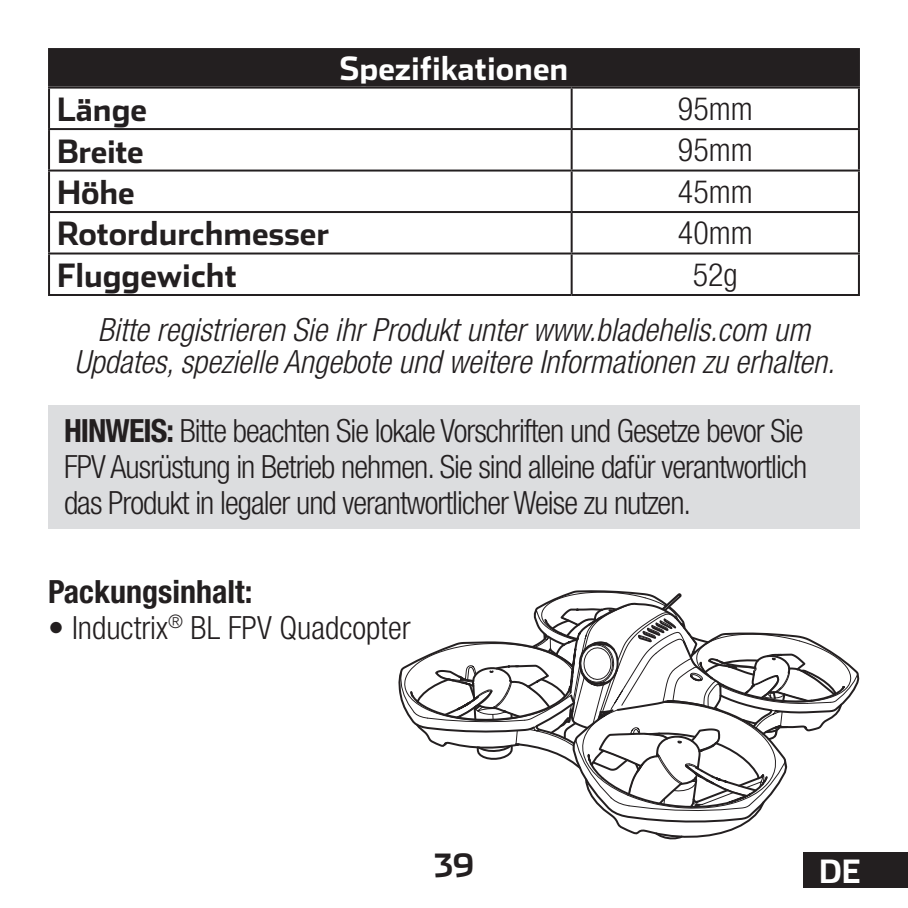
<style>
.page{position:relative;width:908px;height:908px;background:#fff}
.page>*{position:absolute;margin:0;border:0;box-sizing:border-box;transform-origin:0 0}
.t1{font:300 condensed 32px/36px "Helvetica Neue LT Std";letter-spacing:-.03em;color:#231f20;text-align:justify}
.t2{font:italic 300 condensed 32px/32px "Helvetica Neue LT Std";color:#231f20;text-align:center}
.t3{font:700 32px "Stainless";color:#231f20}
.t4{font:300 condensed 32px "Helvetica Neue LT Std";color:#231f20}
.t5{font:700 32px "Stainless";color:#fff}
.t6{font:700 condensed 32px "Helvetica Neue LT Std";color:#231f20}
.s1{font-weight:700}
</style>
<div class="page">
<div style="left:802px;top:851px;width:105px;height:36px;background:#231f20"></div>
<hr style="left:48px;top:87px;width:523px;height:2px;background:#231f20">
<hr style="left:48px;top:89px;width:2px;height:39px;background:#231f20">
<hr style="left:571px;top:87px;width:288px;height:2px;background:#231f20">
<hr style="left:570px;top:89px;width:2px;height:39px;background:#231f20">
<hr style="left:857px;top:89px;width:2px;height:39px;background:#231f20">
<hr style="left:48px;top:128px;width:523px;height:2px;background:#231f20">
<hr style="left:48px;top:130px;width:2px;height:39px;background:#231f20">
<hr style="left:571px;top:128px;width:288px;height:2px;background:#231f20">
<hr style="left:570px;top:130px;width:2px;height:39px;background:#231f20">
<hr style="left:857px;top:130px;width:2px;height:39px;background:#231f20">
<hr style="left:48px;top:169px;width:523px;height:2px;background:#231f20">
<hr style="left:48px;top:171px;width:2px;height:40px;background:#231f20">
<hr style="left:571px;top:169px;width:288px;height:2px;background:#231f20">
<hr style="left:570px;top:171px;width:2px;height:40px;background:#231f20">
<hr style="left:857px;top:171px;width:2px;height:40px;background:#231f20">
<hr style="left:48px;top:211px;width:523px;height:2px;background:#231f20">
<hr style="left:48px;top:213px;width:2px;height:39px;background:#231f20">
<hr style="left:571px;top:211px;width:288px;height:2px;background:#231f20">
<hr style="left:570px;top:213px;width:2px;height:39px;background:#231f20">
<hr style="left:857px;top:213px;width:2px;height:39px;background:#231f20">
<hr style="left:48px;top:252px;width:523px;height:2px;background:#231f20">
<hr style="left:48px;top:254px;width:2px;height:40px;background:#231f20">
<hr style="left:571px;top:252px;width:288px;height:2px;background:#231f20">
<hr style="left:570px;top:254px;width:2px;height:40px;background:#231f20">
<hr style="left:857px;top:254px;width:2px;height:40px;background:#231f20">
<hr style="left:48px;top:294px;width:523px;height:2px;background:#231f20">
<hr style="left:571px;top:294px;width:288px;height:2px;background:#231f20">
<div style="left:50px;top:50px;width:808px;height:35px;background:#231f20"></div>
<div style="left:48px;top:48px;width:811px;height:39px;border:3px solid #231f20"></div>
<div style="left:48px;top:404px;width:811px;height:124px;background:#dcdddf"></div>
<svg style="left:399px;top:404px;width:460px;height:484px"></svg>
<p class="t5" style="left:339px;top:49px;width:230px">Spezifikationen</p>
<p class="t3" style="left:57px;top:90px;width:91px">Länge</p>
<p class="t1" style="left:677px;top:90px;width:76px">95mm</p>
<p class="t3" style="left:57px;top:131px;width:88px">Breite</p>
<p class="t1" style="left:677px;top:131px;width:76px">95mm</p>
<p class="t3" style="left:57px;top:172px;width:79px">Höhe</p>
<p class="t1" style="left:677px;top:173px;width:76px">45mm</p>
<p class="t3" style="left:57px;top:214px;width:274px">Rotordurchmesser</p>
<p class="t1" style="left:677px;top:214px;width:76px">40mm</p>
<p class="t3" style="left:57px;top:255px;width:181px">Fluggewicht</p>
<p class="t1" style="left:692px;top:256px;width:46px">52g</p>
<p class="t2" style="left:74px;top:314px;width:761px">Bitte registrieren Sie ihr Produkt unter www.bladehelis.com um<br>Updates, spezielle Angebote und weitere Informationen zu erhalten.</p>
<p class="t1" style="left:64px;top:412px;width:744px"><span class="s1">HINWEIS:</span> Bitte beachten Sie lokale Vorschriften und Gesetze bevor Sie FPV Ausrüstung in Betrieb nehmen. Sie sind alleine dafür verantwortlich das Produkt in legaler und verantwortlicher Weise zu nutzen.</p>
<p class="t6" style="left:48px;top:571px;width:206px">Packungsinhalt:</p>
<p class="t4" style="left:48px;top:608px;width:364px">• Inductrix<sup>®</sup> BL FPV Quadcopter</p>
<p class="t3" style="left:434px;top:845px;width:41px">39</p>
<p class="t5" style="left:818px;top:850px;width:43px">DE</p>
</div>
